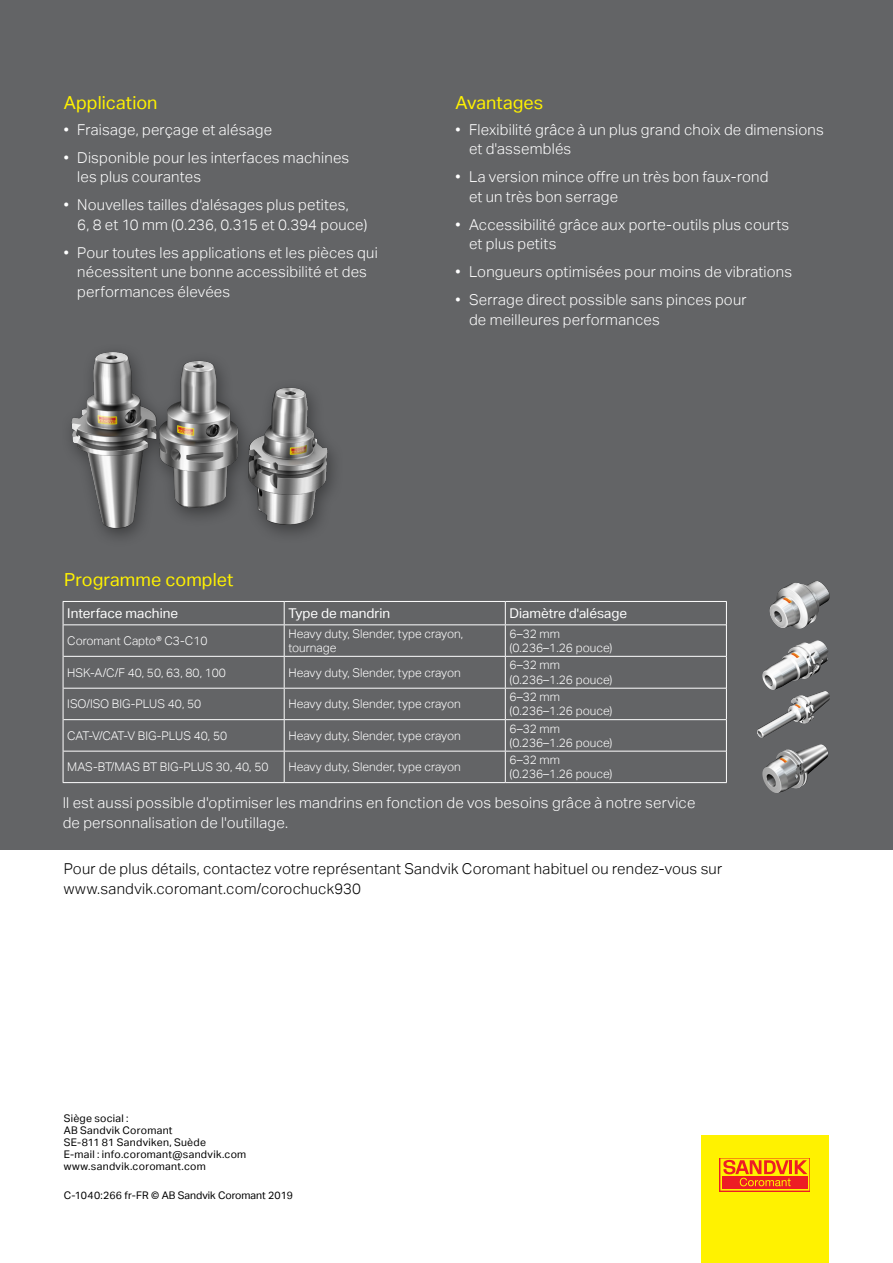
<style>
.page{position:relative;width:893px;height:1263px;background:#fff}
.page>*{position:absolute;margin:0;border:0;box-sizing:border-box;transform-origin:0 0}
.t1{font:18px "Aktiv Grotesk";letter-spacing:.005em;color:#fff200}
.t2{font:300 15px/19.5px "Aktiv Grotesk";letter-spacing:.015em;color:#fff}
.t3{font:300 15px/19.5px "Aktiv Grotesk";letter-spacing:.015em;color:#000}
.t4{font:13.5px "Aktiv Grotesk";color:#fff}
.t5{font:300 12px/14.4px "Aktiv Grotesk";color:#fff}
.t6{font:10.5px/12px "Aktiv Grotesk";letter-spacing:.025em;color:#000}
.t7{font:10.5px "Aktiv Grotesk";color:#000}
</style>
<div class="page">
<div style="left:701px;top:1136px;width:128px;height:127px;background:#fff200"></div>
<svg style="left:720px;top:1158px;width:90px;height:33px"></svg>
<svg style="left:720px;top:1158px;width:89px;height:32px"></svg>
<svg style="left:722px;top:1176px;width:85px;height:12px"></svg>
<svg style="left:723px;top:1159px;width:84px;height:27px"></svg>
<div style="left:0;top:0;width:893px;height:849px;background:#636466"></div>
<img style="left:71px;top:351px;width:263px;height:184px">
<img style="left:769px;top:581px;width:61px;height:48px">
<img style="left:762px;top:744px;width:66px;height:49px">
<img style="left:762px;top:640px;width:66px;height:50px">
<img style="left:757px;top:691px;width:73px;height:47px">
<hr style="left:63px;top:601px;width:221px;height:1px;background:#fff">
<hr style="left:284px;top:601px;width:221px;height:1px;background:#fff">
<hr style="left:505px;top:601px;width:222px;height:1px;background:#fff">
<hr style="left:63px;top:624px;width:221px;height:1px;background:#fff">
<hr style="left:284px;top:624px;width:221px;height:1px;background:#fff">
<hr style="left:505px;top:624px;width:221px;height:1px;background:#fff">
<hr style="left:63px;top:656px;width:221px;height:1px;background:#fff">
<hr style="left:284px;top:656px;width:221px;height:1px;background:#fff">
<hr style="left:505px;top:656px;width:221px;height:1px;background:#fff">
<hr style="left:63px;top:688px;width:221px;height:1px;background:#fff">
<hr style="left:284px;top:688px;width:221px;height:1px;background:#fff">
<hr style="left:505px;top:688px;width:221px;height:1px;background:#fff">
<hr style="left:63px;top:719px;width:221px;height:1px;background:#fff">
<hr style="left:284px;top:719px;width:221px;height:1px;background:#fff">
<hr style="left:505px;top:719px;width:221px;height:1px;background:#fff">
<hr style="left:63px;top:751px;width:221px;height:1px;background:#fff">
<hr style="left:284px;top:751px;width:221px;height:1px;background:#fff">
<hr style="left:505px;top:751px;width:221px;height:1px;background:#fff">
<hr style="left:63px;top:782px;width:221px;height:1px;background:#fff">
<hr style="left:284px;top:782px;width:221px;height:1px;background:#fff">
<hr style="left:505px;top:782px;width:222px;height:1px;background:#fff">
<svg style="left:63px;top:602px;width:1px;height:23px"></svg>
<svg style="left:284px;top:602px;width:1px;height:22px"></svg>
<svg style="left:505px;top:602px;width:1px;height:22px"></svg>
<svg style="left:726px;top:602px;width:1px;height:23px"></svg>
<hr style="left:63px;top:625px;width:1px;height:31px;background:#fff">
<hr style="left:284px;top:625px;width:1px;height:31px;background:#fff">
<hr style="left:505px;top:625px;width:1px;height:31px;background:#fff">
<hr style="left:726px;top:625px;width:1px;height:31px;background:#fff">
<hr style="left:63px;top:656px;width:1px;height:32px;background:#fff">
<hr style="left:284px;top:657px;width:1px;height:31px;background:#fff">
<hr style="left:505px;top:657px;width:1px;height:31px;background:#fff">
<hr style="left:726px;top:656px;width:1px;height:32px;background:#fff">
<hr style="left:63px;top:688px;width:1px;height:32px;background:#fff">
<hr style="left:284px;top:688px;width:1px;height:31px;background:#fff">
<hr style="left:505px;top:688px;width:1px;height:31px;background:#fff">
<hr style="left:726px;top:688px;width:1px;height:32px;background:#fff">
<hr style="left:63px;top:720px;width:1px;height:31px;background:#fff">
<hr style="left:284px;top:720px;width:1px;height:31px;background:#fff">
<hr style="left:505px;top:720px;width:1px;height:31px;background:#fff">
<hr style="left:726px;top:720px;width:1px;height:31px;background:#fff">
<hr style="left:63px;top:751px;width:1px;height:31px;background:#fff">
<hr style="left:284px;top:751px;width:1px;height:31px;background:#fff">
<hr style="left:505px;top:751px;width:1px;height:31px;background:#fff">
<hr style="left:726px;top:751px;width:1px;height:31px;background:#fff">
<p class="t1" style="left:64px;top:92px;width:95px">Application</p>
<p class="t2" style="left:64px;top:120px;width:210px">• Fraisage, perçage et alésage</p>
<p class="t2" style="left:77px;top:148px;width:274px;text-indent:-14px">• Disponible pour les interfaces machines les plus courantes</p>
<p class="t2" style="left:77px;top:196px;width:292px;text-indent:-14px">• Nouvelles tailles d'alésages plus petites,<br>6, 8 et 10 mm (0.236, 0.315 et 0.394 pouce)</p>
<p class="t2" style="left:77px;top:243px;width:302px;text-indent:-14px">• Pour toutes les applications et les pièces qui nécessitent une bonne accessibilité et des performances élevées</p>
<p class="t1" style="left:455px;top:92px;width:89px">Avantages</p>
<p class="t2" style="left:469px;top:120px;width:356px;text-indent:-14px">• Flexibilité grâce à un plus grand choix de dimensions et d'assemblés</p>
<p class="t2" style="left:469px;top:168px;width:301px;text-indent:-14px">• La version mince offre un très bon faux-rond et un très bon serrage</p>
<p class="t2" style="left:469px;top:215px;width:322px;text-indent:-14px">• Accessibilité grâce aux porte-outils plus courts et plus petits</p>
<p class="t2" style="left:455px;top:263px;width:338px">• Longueurs optimisées pour moins de vibrations</p>
<p class="t2" style="left:469px;top:291px;width:279px;text-indent:-14px">• Serrage direct possible sans pinces pour de meilleures performances</p>
<p class="t1" style="left:64px;top:569px;width:171px">Programme complet</p>
<p class="t4" style="left:67px;top:605px;width:112px">Interface machine</p>
<p class="t4" style="left:288px;top:605px;width:103px">Type de mandrin</p>
<p class="t4" style="left:510px;top:605px;width:119px">Diamètre d'alésage</p>
<p class="t5" style="left:67px;top:633px;width:142px">Coromant Capto® C3-C10</p>
<p class="t5" style="left:288px;top:626px;width:176px">Heavy duty, Slender, type crayon, tournage</p>
<p class="t5" style="left:510px;top:626px;width:104px">6–32 mm (0.236–1.26 pouce)</p>
<p class="t5" style="left:67px;top:665px;width:160px">HSK-A/C/F 40, 50, 63, 80, 100</p>
<p class="t5" style="left:288px;top:665px;width:174px">Heavy duty, Slender, type crayon</p>
<p class="t5" style="left:510px;top:658px;width:104px">6–32 mm (0.236–1.26 pouce)</p>
<p class="t5" style="left:67px;top:697px;width:136px">ISO/ISO BIG-PLUS 40, 50</p>
<p class="t5" style="left:288px;top:697px;width:174px">Heavy duty, Slender, type crayon</p>
<p class="t5" style="left:510px;top:690px;width:104px">6–32 mm (0.236–1.26 pouce)</p>
<p class="t5" style="left:67px;top:728px;width:161px">CAT-V/CAT-V BIG-PLUS 40, 50</p>
<p class="t5" style="left:288px;top:728px;width:174px">Heavy duty, Slender, type crayon</p>
<p class="t5" style="left:510px;top:721px;width:104px">6–32 mm (0.236–1.26 pouce)</p>
<p class="t5" style="left:67px;top:760px;width:203px">MAS-BT/MAS BT BIG-PLUS 30, 40, 50</p>
<p class="t5" style="left:288px;top:760px;width:174px">Heavy duty, Slender, type crayon</p>
<p class="t5" style="left:510px;top:753px;width:104px">6–32 mm (0.236–1.26 pouce)</p>
<p class="t2" style="left:63px;top:793px;width:634px">Il est aussi possible d'optimiser les mandrins en fonction de vos besoins grâce à notre service de personnalisation de l'outillage.</p>
<p class="t3" style="left:64px;top:859px;width:660px">Pour de plus détails, contactez votre représentant Sandvik Coromant habituel ou rendez-vous sur www.sandvik.coromant.com/corochuck930</p>
<p class="t6" style="left:64px;top:1112px;width:184px">Siège social :<br>AB Sandvik Coromant<br>SE-811 81 Sandviken, Suède<br>E-mail : info.coromant@sandvik.com www.sandvik.coromant.com</p>
<p class="t7" style="left:64px;top:1189px;width:231px">C-1040:266 fr-FR © AB Sandvik Coromant 2019</p>
</div>
